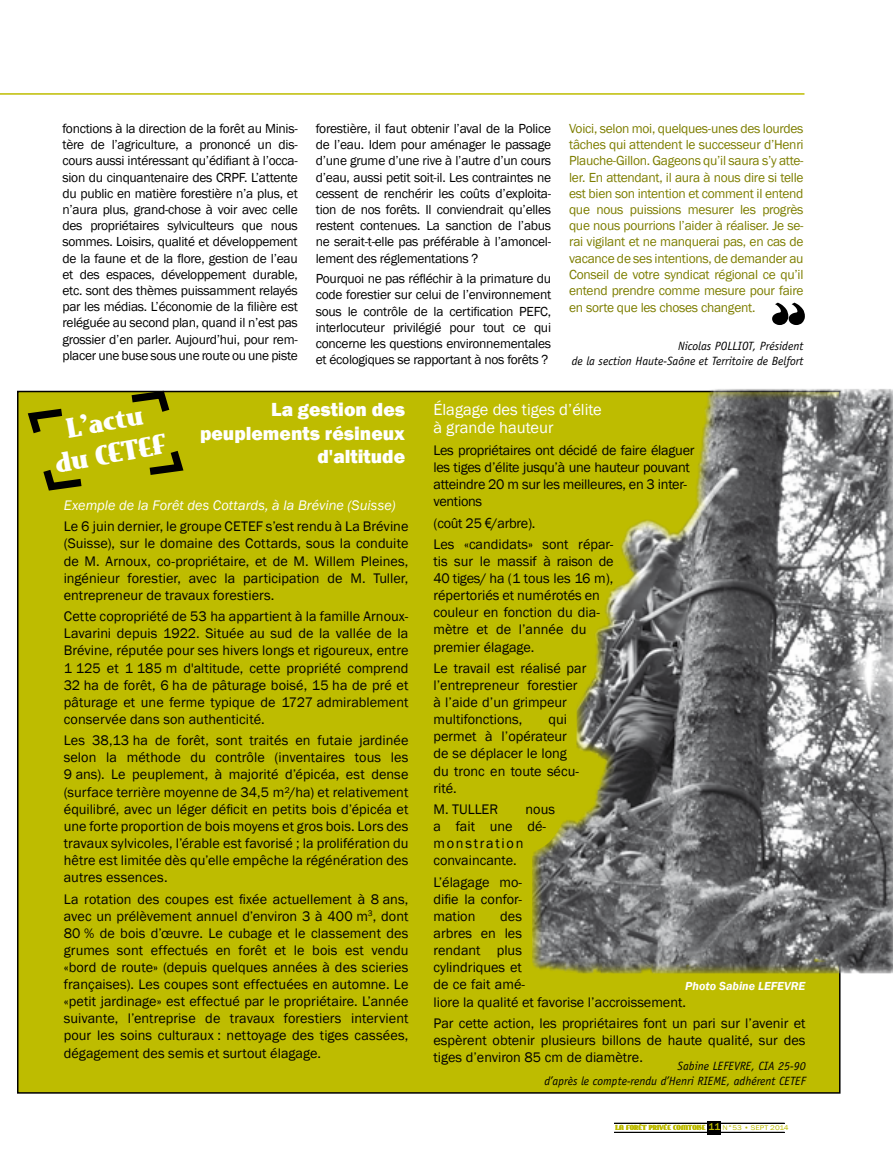
<style>
.page{position:relative;width:893px;height:1149px;background:#fff}
.page>*{position:absolute;margin:0;border:0;box-sizing:border-box;transform-origin:0 0}
.t1{font:27px/32.2px "East Market";color:#fff;text-align:center}
.t2{font:800 19.5px/23.4px "Franklin Gothic";color:#fff;text-align:right}
.t3{font:16.5px/18px "Franklin Gothic";color:#fff}
.t4{font:14.25px/17.1px "Franklin Gothic";color:#000}
.t5{font:14.25px/17.1px "Franklin Gothic";letter-spacing:-.02em;color:#000}
.t6{font:italic 14.25px "Franklin Gothic";letter-spacing:.005em;color:#fff}
.t7{font:13.5px/16.2px "Franklin Gothic";letter-spacing:-.02em;color:#000;text-align:justify}
.t8{font:13.5px/16.4px "Franklin Gothic";letter-spacing:-.02em;color:#7d7e00;text-align:justify}
.t9{font:italic 12px/14.4px "Officina Sans";color:#000;text-align:right}
.t10{font:italic 600 12px "Franklin Gothic";color:#fff}
.t11{font:7.05px "East Market";color:#bebc00}
.s1{font-family:"Arial Narrow"}
.s2{font-family:"Franklin Gothic";font-weight:500;font-size:10.05px}
.s3{font-family:"Franklin Gothic"}
</style>
<div class="page">
<div style="left:18px;top:391px;width:822px;height:701px;background:#bebc00"></div>
<hr style="left:614px;top:1122px;width:171px;height:1px;background:#000">
<hr style="left:614px;top:1131px;width:171px;height:1px;background:#000">
<div style="left:707px;top:1121px;width:14px;height:13px;background:#000"></div>
<hr style="left:0;top:93px;width:804px;height:2px;background:#bebc00">
<svg style="left:27px;top:408px;width:36px;height:26px"></svg>
<svg style="left:43px;top:470px;width:39px;height:21px"></svg>
<svg style="left:124px;top:390px;width:51px;height:22px"></svg>
<svg style="left:149px;top:451px;width:35px;height:24px"></svg>
<img style="left:532px;top:389px;width:361px;height:584px">
<p class="t7" style="left:62px;top:121px;width:237px">fonctions à la direction de la forêt au Minis&shy;tère de l’agriculture, a prononcé un dis&shy;cours aussi intéressant qu’édifiant à l’occa&shy;sion du cinquantenaire des CRPF. L’attente du public en matière forestière n’a plus, et n’aura plus, grand-chose à voir avec celle des propriétaires sylviculteurs que nous sommes. Loisirs, qualité et développement de la faune et de la flore, gestion de l’eau et des espaces, développement durable, etc. sont des thèmes puissamment relayés par les médias. L’économie de la filière est reléguée au second plan, quand il n’est pas grossier d’en parler. Aujourd’hui, pour rem&shy;placer une buse sous une route ou une piste</p>
<p class="t7" style="left:316px;top:121px;width:237px">forestière, il faut obtenir l’aval de la Police de l’eau. Idem pour aménager le passage d’une grume d’une rive à l’autre d’un cours d’eau, aussi petit soit-il. Les contraintes ne cessent de renchérir les coûts d’exploita&shy;tion de nos forêts. I l conviendrait qu’elles restent contenues. La sanction de l’abus ne serait-t-elle pas préférable à l’amoncel&shy;lement des réglementations ?</p>
<p class="t7" style="left:316px;top:271px;width:237px">Pourquoi ne pas réfléchir à la primature du code forestier sur celui de l’environnement sous le contrôle de la certification PEFC, interlocuteur privilégié pour tout ce qui concerne les questions environnementales et écologiques se rapportant à nos forêts ?</p>
<p class="t8" style="left:569px;top:120px;width:236px">Voici, selon moi, quelques-unes des lourdes tâches qui attendent le successeur d’Henri Plauche-Gillon. Gageons qu’il saura s’y atte&shy;ler. En attendant, il aura à nous dire si telle est bien son intention et comment il entend que nous puissions mesurer les progrès que nous pourrions l’aider à réaliser. Je se&shy;rai vigilant et ne manquerai pas, en cas de vacance de ses intentions, de demander au Conseil de votre syndicat régional ce qu’il entend prendre comme mesure pour faire en sorte que les choses changent.</p>
<p class="t9" style="left:572px;top:339px;width:233px">Nicolas POLLIOT, Président<br>de la section Haute-Saône et Territoire de Belfort</p>
<h1 class="t1" style="left:47px;top:416px;width:115px;rotate:-10deg">L’actu du CETEF</h1>
<h2 class="t2" style="left:200px;top:398px;width:206px">La gestion des peuplements résineux d'altitude</h2>
<p class="t6" style="left:64px;top:496px;width:333px">Exemple de la Forêt des Cottards, à la Brévine (Suisse)</p>
<p class="t4" style="left:64px;top:518px;width:346px;text-align:justify">Le 6 juin dernier, le groupe CETEF s’est rendu à La Brévine (Suisse), sur le domaine des Cottards, sous la conduite de M. Arnoux, co-propriétaire, et de M. Willem Pleines, ingénieur forestier, avec la participation de M. Tuller, entrepreneur de travaux forestiers.</p>
<p class="t4" style="left:64px;top:608px;width:346px;text-align:justify">Cette copropriété de 53 ha appartient à la famille Arnoux-Lavarini depuis 1922. Située au sud de la vallée de la Brévine, réputée pour ses hivers longs et rigoureux, entre 1 125 et 1 185 m d'altitude, cette propriété comprend 32 ha de forêt, 6 ha de pâturage boisé, 15 ha de pré et pâturage et une ferme typique de 1727 admirablement conservée dans son authenticité.</p>
<p class="t4" style="left:64px;top:732px;width:346px;text-align:justify">Les 38,13 ha de forêt, sont traités en futaie jardinée selon la méthode du contrôle (inventaires tous les 9 ans). Le peuplement, à majorité d’épicéa, est dense (surface terrière moyenne de 34,5 m²/ha) et relativement équilibré, avec un léger déficit en petits bois d’épicéa et une forte proportion de bois moyens et gros bois. Lors des travaux sylvicoles, l’érable est favorisé ; la prolifération du hêtre est limitée dès qu’elle empêche la régénération des autres essences.</p>
<p class="t4" style="left:64px;top:890px;width:346px;text-align:justify">La rotation des coupes est fixée actuellement à 8 ans, avec un prélèvement annuel d’environ 3 à 400 m<sup>3</sup>, dont 80 % de bois d’œuvre. Le cubage et le classement des grumes sont effectués en forêt et le bois est vendu «bord de route» (depuis quelques années à des scieries françaises). Les coupes sont effectuées en automne. Le «petit jardinage» est effectué par le propriétaire. L’année suivante, l’entreprise de travaux forestiers intervient pour les soins culturaux : nettoyage des tiges cassées, dégagement des semis et surtout élagage.</p>
<p class="t3" style="left:433px;top:401px;width:170px">élagage des tiges d’élite à grande hauteur</p>
<p class="t5" style="left:433px;top:441px;width:263px">Les propriétaires ont décidé de faire élaguer les tiges d’élite jusqu’à une hauteur pouvant atteindre 20 m sur les meilleures, en 3 inter&shy;ventions</p>
<p class="t4" style="left:433px;top:512px;width:182px;line-height:21.3px">(coût 25 <span class="s1">€</span>/arbre).<br>Les «candidats» sont répar-</p>
<p class="t4" style="left:433px;top:553px;width:182px">tis sur le massif à raison de<br>40 tiges/ ha (1 tous les 16 m), répertoriés et numérotés en couleur en fonction du dia&shy;mètre et de l’année du premier élagage.</p>
<p class="t4" style="left:433px;top:659px;width:155px">Le travail est réalisé par l’entrepreneur forestier à l’aide d’un grimpeur multifonctions,</p>
<p class="t4" style="left:433px;top:711px;width:147px;text-indent:115px">qui permet à l’opérateur de se déplacer le long du tronc en toute sécu&shy;rité.</p>
<p class="t4" style="left:433px;top:800px;width:66px">M. TULLER</p>
<p class="t4" style="left:433px;top:800px;width:123px;text-indent:92px">nous a fait une dé&shy;monstration convaincante.</p>
<p class="t4" style="left:433px;top:873px;width:90px;text-align:justify">L’élagage mo&shy;difie la confor&shy;mation</p>
<p class="t4" style="left:433px;top:907px;width:254px;text-indent:67px">des<br>arbres en les<br>rendant plus<br>cylindriques et<br>de ce fait amé-<br>liore la qualité et favorise l’accroissement.</p>
<p class="t4" style="left:433px;top:1014px;width:374px;text-align:justify">Par cette action, les propriétaires font un pari sur l’avenir et espèrent obtenir plusieurs billons de haute qualité, sur des tiges d’environ 85 cm de diamètre.</p>
<p class="t10" style="left:685px;top:978px;width:122px">Photo Sabine LEFEVRE</p>
<p class="t9" style="left:544px;top:1058px;width:263px">Sabine LEFEVRE, CIA 25-90<br>d’après le compte-rendu d’Henri RIEME, adhérent CETEF</p>
<p class="t11" style="left:615px;top:1123px;width:175px">LA FORÊT PRIVÉE COMTOISE <span class="s2">11</span> <span class="s3">N°53 • sept 2014</span></p>
</div>
